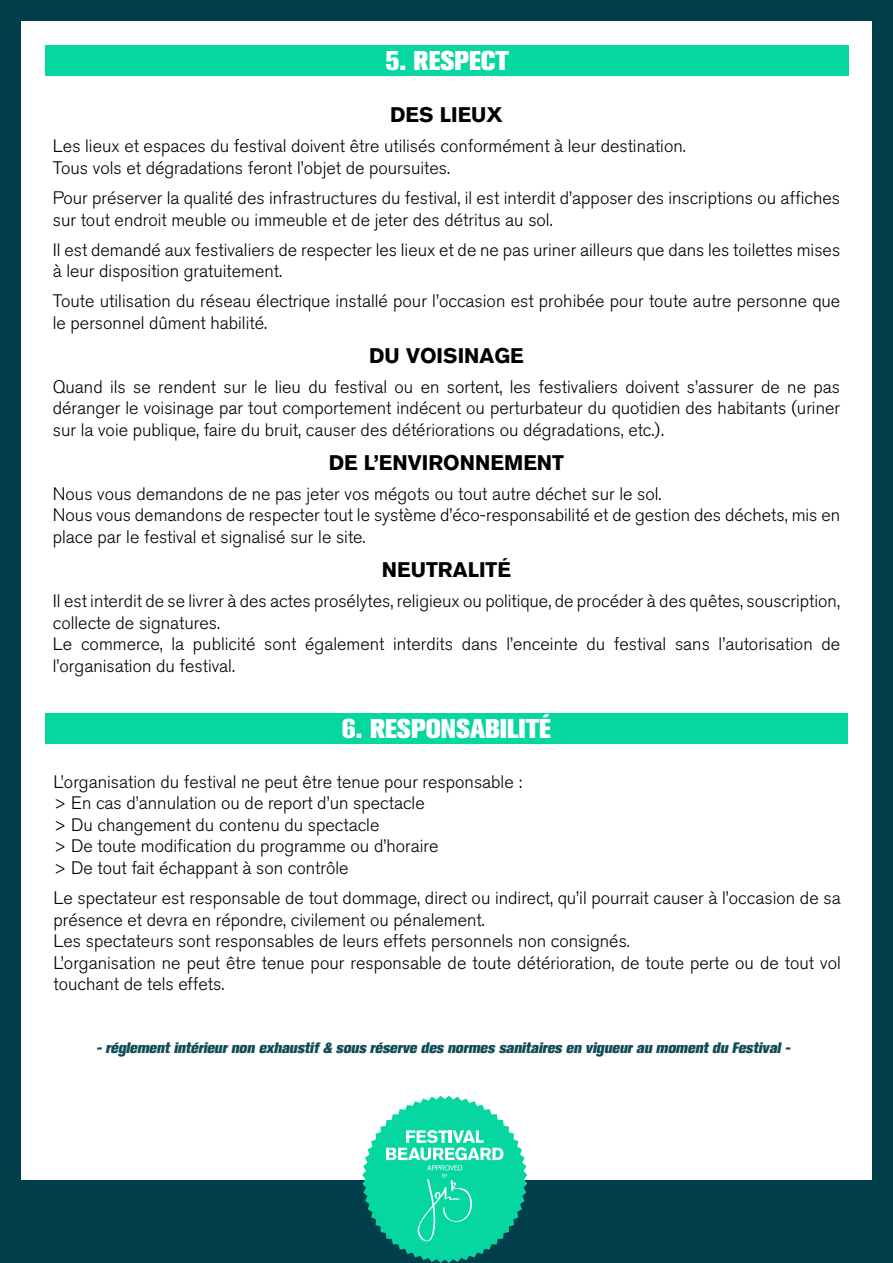
<style>
.page{position:relative;width:893px;height:1263px;background:#013f4d}
.page>*{position:absolute;margin:0;border:0;box-sizing:border-box;transform-origin:0 0}
.t1{font:800 27px "Akzidenz Grotesk BQ";color:#fff}
.t2{font:700 21px "Akzidenz Grotesk BQ";color:#000}
.t3{font:300 18px/21.6px "Akzidenz Grotesk BQ";color:#000}
.t4{font:italic 800 15px "Akzidenz Grotesk BQ";color:#104c56}
</style>
<div class="page">
<div style="left:21px;top:21px;width:851px;height:1158px;background:#fff"></div>
<svg style="left:362px;top:1096px;width:165px;height:167px"></svg>
<div style="left:45px;top:46px;width:804px;height:30px;background:#06d6a0"></div>
<div style="left:45px;top:713px;width:802px;height:30px;background:#06d6a0"></div>
<h1 class="t1" style="left:385px;top:45px;width:125px">5. RESPECT</h1>
<p class="t2" style="left:390px;top:103px;width:114px">DES LIEUX</p>
<p class="t3" style="left:53px;top:136px;width:634px">Les lieux et espaces du festival doivent être utilisés conformément à leur destination.<br>Tous vols et dégradations feront l’objet de poursuites.</p>
<p class="t3" style="left:53px;top:187px;width:789px">Pour préserver la qualité des infrastructures du festival, il est interdit d’apposer des inscriptions ou affiches sur tout endroit meuble ou immeuble et de jeter des détritus au sol.</p>
<p class="t3" style="left:53px;top:239px;width:789px">Il est demandé aux festivaliers de respecter les lieux et de ne pas uriner ailleurs que dans les toilettes mises à leur disposition gratuitement.</p>
<p class="t3" style="left:53px;top:291px;width:789px">Toute utilisation du réseau électrique installé pour l’occasion est prohibée pour toute autre personne que le personnel dûment habilité.</p>
<p class="t2" style="left:369px;top:343px;width:156px">DU VOISINAGE</p>
<p class="t3" style="left:53px;top:376px;width:789px;text-align:justify">Quand ils se rendent sur le lieu du festival ou en sortent, les festivaliers doivent s’assurer de ne pas déranger le voisinage par tout comportement indécent ou perturbateur du quotidien des habitants (uriner sur la voie publique, faire du bruit, causer des détériorations ou dégradations, etc.).</p>
<p class="t2" style="left:329px;top:450px;width:237px">DE L’ENVIRONNEMENT</p>
<p class="t3" style="left:53px;top:483px;width:789px">Nous vous demandons de ne pas jeter vos mégots ou tout autre déchet sur le sol.<br>Nous vous demandons de respecter tout le système d’éco-responsabilité et de gestion des déchets, mis en place par le festival et signalisé sur le site.</p>
<p class="t2" style="left:382px;top:557px;width:131px">NEUTRALITÉ</p>
<p class="t3" style="left:53px;top:590px;width:789px">Il est interdit de se livrer à des actes prosélytes, religieux ou politique, de procéder à des quêtes, souscription, collecte de signatures.<br>Le commerce, la publicité sont également interdits dans l’enceinte du festival sans l’autorisation de l’organisation du festival.</p>
<h1 class="t1" style="left:342px;top:712px;width:211px">6. RESPONSABILITÉ</h1>
<p class="t3" style="left:53px;top:771px;width:470px">L’organisation du festival ne peut être tenue pour responsable : &gt; En cas d’annulation ou de report d’un spectacle<br>&gt; Du changement du contenu du spectacle<br>&gt; De toute modification du programme ou d’horaire<br>&gt; De tout fait échappant à son contrôle</p>
<p class="t3" style="left:53px;top:887px;width:789px">Le spectateur est responsable de tout dommage, direct ou indirect, qu’il pourrait causer à l’occasion de sa présence et devra en répondre, civilement ou pénalement.<br>Les spectateurs sont responsables de leurs effets personnels non consignés.<br>L’organisation ne peut être tenue pour responsable de toute détérioration, de toute perte ou de tout vol touchant de tels effets.</p>
<p class="t4" style="left:96px;top:1039px;width:699px">- réglement intérieur non exhaustif &amp; sous réserve des normes sanitaires en vigueur au moment du Festival -</p>
</div>
